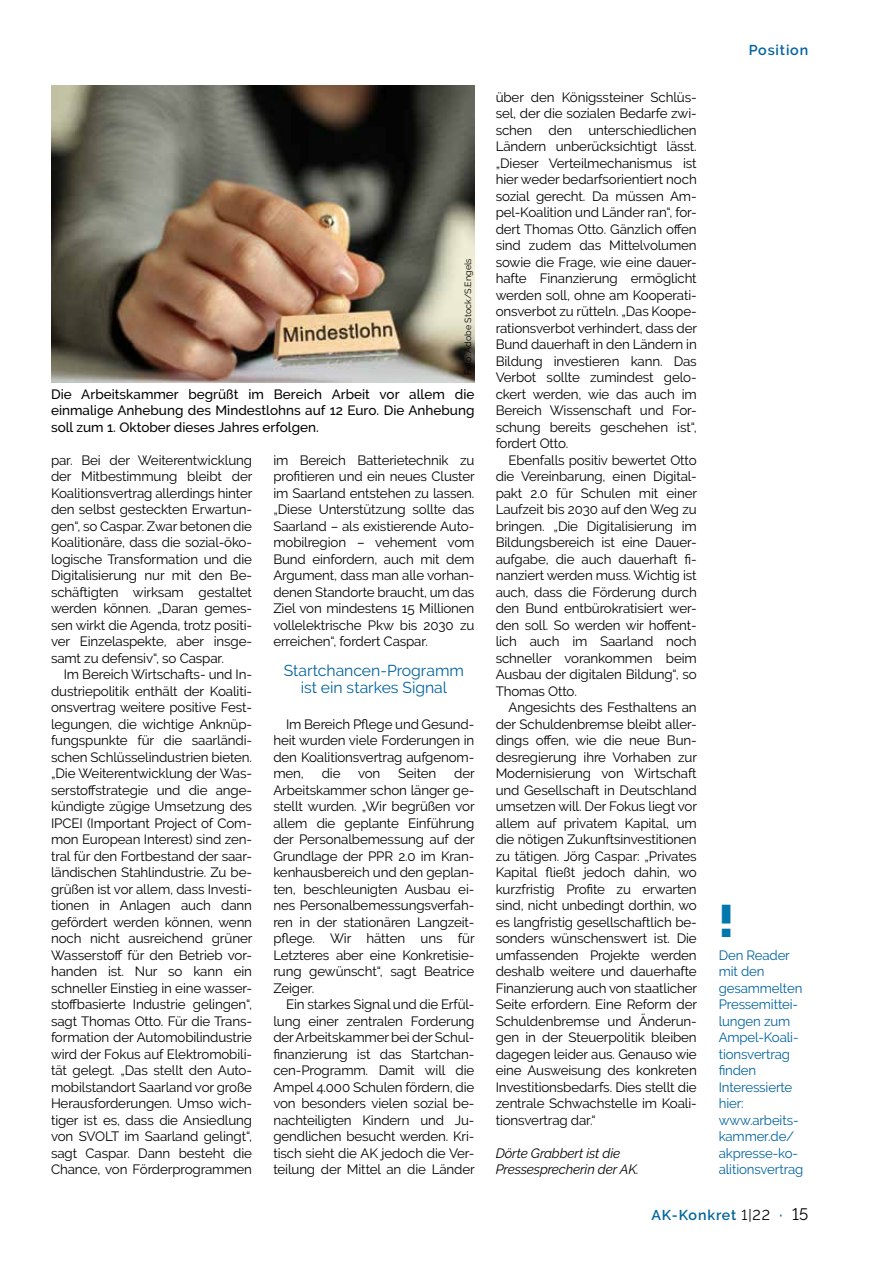
<style>
.page{position:relative;width:893px;height:1263px;background:#fff}
.page>*{position:absolute;margin:0;border:0;box-sizing:border-box;transform-origin:0 0}
.t1{font:900 45px "Raleway";color:#0177ad}
.t2{font:15.75px/16.5px "Raleway";color:#00639e;text-align:center}
.t3{font:600 14.25px "Raleway";letter-spacing:.06em;color:#00639e}
.t4{font:13.5px/16.5px "Raleway";letter-spacing:-.01em;color:#000;text-align:justify}
.t5{font:13.5px/16.5px "Raleway";letter-spacing:-.01em;color:#00639e}
.t6{font:500 13.5px/16.5px "Raleway";color:#000;text-align:justify}
.t7{font:italic 13.5px/16.5px "Raleway";letter-spacing:-.01em;color:#000}
.t8{font:9px "Raleway";color:#000}
.s1{font-weight:400;color:#000}
.s2{font-weight:400;font-size:16.5px;color:#000}
</style>
<div class="page">
<img style="left:51px;top:85px;width:423px;height:297px">
<p class="t8" style="left:463px;top:375px;width:118px;rotate:-90deg">Foto: Adobe Stock/S.Engels</p>
<p class="t6" style="left:51px;top:386px;width:425px">Die Arbeitskammer begrüßt im Bereich Arbeit vor allem die einmalige Anhebung des Mindestlohns auf 12 Euro. Die Anhebung soll zum 1. Oktober dieses Jahres erfolgen.</p>
<p class="t4" style="left:51px;top:451px;width:203px">par. Bei der Weiterentwicklung der Mitbestimmung bleibt der Koalitionsvertrag allerdings hinter den selbst gesteckten Erwartun&shy;gen“, so Caspar. Zwar betonen die Koalitionäre, dass die sozial-öko&shy;logische Transformation und die Digitalisierung nur mit den Be&shy;schäftigten wirksam gestaltet werden können. „Daran gemes&shy;sen wirkt die Agenda, trotz positi&shy;ver Einzelaspekte, aber insge&shy;samt zu defensiv“, so Caspar.</p>
<p class="t4" style="left:51px;top:666px;width:203px;text-indent:13px">Im Bereich Wirtschafts- und In&shy;dustriepolitik enthält der Koaliti&shy;onsvertrag weitere positive Fest&shy;legungen, die wichtige Anknüp&shy;fungspunkte für die saarländi&shy;schen Schlüsselindustrien bieten. „Die Weiterentwicklung der Was&shy;serstoffstrategie und die ange&shy;kündigte zügige Umsetzung des IPCEI (Important Project of Com&shy;mon European Interest) sind zen&shy;tral für den Fortbestand der saar&shy;ländischen Stahlindustrie. Zu be&shy;grüßen ist vor allem, dass Investi&shy;tionen in Anlagen auch dann gefördert werden können, wenn noch nicht ausreichend grüner Wasserstoff für den Betrieb vor&shy;handen ist. Nur so kann ein schneller Einstieg in eine wasser&shy;stoffbasierte Industrie gelingen“, sagt Thomas Otto. Für die Trans&shy;formation der Automobilindustrie wird der Fokus auf Elektromobili&shy;tät gelegt. „Das stellt den Auto&shy;mobilstandort Saarland vor große Herausforderungen. Umso wich&shy;tiger ist es, dass die Ansiedlung von SVOLT im Saarland gelingt“, sagt Caspar. Dann besteht die Chance, von Förderprogrammen</p>
<p class="t4" style="left:273px;top:451px;width:203px">im Bereich Batterietechnik zu profitieren und ein neues Cluster im Saarland entstehen zu lassen. „Diese Unterstützung sollte das Saarland – als existierende Auto&shy;mobilregion – vehement vom Bund einfordern, auch mit dem Argument, dass man alle vorhan&shy;denen Standorte braucht, um das Ziel von mindestens 15 Millionen vollelektrische Pkw bis 2030 zu erreichen“, fordert Caspar.</p>
<p class="t2" style="left:284px;top:662px;width:182px">Startchancen-Programm ist ein starkes Signal</p>
<p class="t4" style="left:273px;top:715px;width:203px;text-indent:13px">Im Bereich Pflege und Gesund&shy;heit wurden viele Forderungen in den Koalitionsvertrag aufgenom&shy;men,</p>
<p class="t4" style="left:273px;top:765px;width:203px;text-indent:181px">der Arbeitskammer schon länger ge&shy;stellt wurden. „Wir begrüßen vor allem die geplante Einführung der Personalbemessung auf der Grundlage der PPR 2.0 im Kran&shy;kenhausbereich und den geplan&shy;ten, beschleunigten Ausbau ei&shy;nes Personalbemessungsverfah&shy;ren in der stationären Langzeit&shy;pflege. Wir hätten uns für Letzteres aber eine Konkretisie&shy;rung gewünscht“, sagt Beatrice Zeiger.</p>
<p class="t4" style="left:273px;top:996px;width:203px;text-indent:13px">Ein starkes Signal und die Erfül&shy;lung einer zentralen Forderung der Arbeitskammer bei der Schul&shy;finanzierung ist das Startchan&shy;cen-Programm. Damit will die Ampel 4.000 Schulen fördern, die von besonders vielen sozial be&shy;nachteiligten Kindern und Ju&shy;gendlichen besucht werden. Kri&shy;tisch sieht die AK jedoch die Ver&shy;teilung der Mittel an die Länder</p>
<p class="t4" style="left:322px;top:765px;width:20px">die</p>
<p class="t4" style="left:358px;top:765px;width:24px">von</p>
<p class="t4" style="left:398px;top:765px;width:40px">Seiten</p>
<p class="t4" style="left:496px;top:88px;width:203px">über den Königssteiner Schlüs&shy;sel, der die sozialen Bedarfe zwi&shy;schen den unterschiedlichen Ländern unberücksichtigt lässt. „Dieser Verteilmechanismus ist hier weder bedarfsorientiert noch sozial gerecht. Da müssen Am&shy;pel-Koalition und Länder ran“, for&shy;dert Thomas Otto. Gänzlich offen sind zudem das Mittelvolumen sowie die Frage, wie eine dauer&shy;hafte Finanzierung ermöglicht werden soll, ohne am Kooperati&shy;onsverbot zu rütteln. „Das Koope&shy;rationsverbot verhindert, dass der Bund dauerhaft in den Ländern in Bildung investieren kann. Das Verbot sollte zumindest gelo&shy;ckert werden, wie das auch im Bereich Wissenschaft und For&shy;schung bereits geschehen ist“, fordert Otto.</p>
<p class="t4" style="left:496px;top:451px;width:203px;text-indent:13px">Ebenfalls positiv bewertet Otto die Vereinbarung, einen Digital&shy;pakt 2.0 für Schulen mit einer Laufzeit bis 2030 auf den Weg zu bringen. „Die Digitalisierung im Bildungsbereich ist eine Dauer&shy;aufgabe, die auch dauerhaft fi&shy;nanziert werden muss. Wichtig ist auch, dass die Förderung durch den Bund entbürokratisiert wer&shy;den soll. So werden wir hoffent&shy;lich auch im Saarland noch schneller vorankommen beim Ausbau der digitalen Bildung“, so Thomas Otto.</p>
<p class="t4" style="left:496px;top:699px;width:203px;text-indent:13px">Angesichts des Festhaltens an der Schuldenbremse bleibt aller&shy;dings offen, wie die neue Bun&shy;desregierung ihre Vorhaben zur Modernisierung von Wirtschaft und Gesellschaft in Deutschland umsetzen will. Der Fokus liegt vor allem auf privatem Kapital, um die nötigen Zukunftsinvestitionen zu tätigen. Jörg Caspar: „Privates Kapital fließt jedoch dahin, wo kurzfristig Profite zu erwarten sind, nicht unbedingt dorthin, wo es langfristig gesellschaftlich be&shy;sonders wünschenswert ist. Die umfassenden Projekte werden deshalb weitere und dauerhafte Finanzierung auch von staatlicher Seite erfordern. Eine Reform der Schuldenbremse und Änderun&shy;gen in der Steuerpolitik bleiben dagegen leider aus. Genauso wie eine Ausweisung des konkreten Investitionsbedarfs. Dies stellt die zentrale Schwachstelle im Koali&shy;tionsvertrag dar.“</p>
<p class="t7" style="left:496px;top:1144px;width:145px">Dörte Grabbert ist die<br>Pressesprecherin der AK.</p>
<p class="t3" style="left:749px;top:41px;width:61px">Position</p>
<h1 class="t1" style="left:718px;top:895px;width:18px">!</h1>
<p class="t5" style="left:719px;top:946px;width:86px">Den Reader mit den gesammelten<br>Pressemittei&shy;lungen zum<br>Ampel-Koali&shy;tionsvertrag finden<br>Interessierte hier: www.arbeits&shy;kammer.de/ akpresse-ko&shy;alitionsvertrag</p>
<p class="t3" style="left:651px;top:1207px;width:158px">AK-Konkret <span class="s1">1|22</span> · <span class="s2">15</span></p>
</div>
